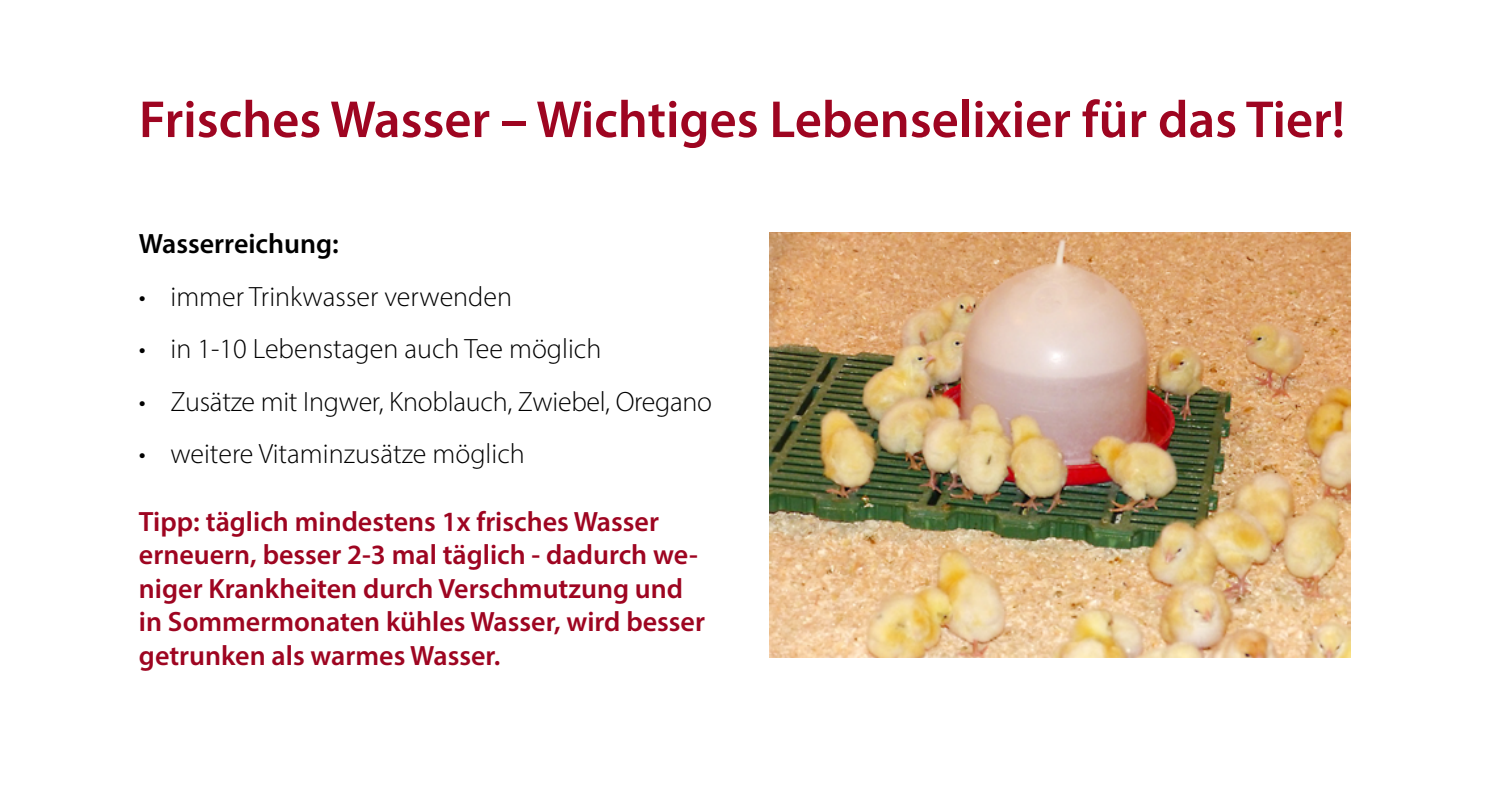
<style>
.page{position:relative;width:1489px;height:794px;background:#fff}
.page>*{position:absolute;margin:0;border:0;box-sizing:border-box;transform-origin:0 0}
.t1{font:600 52.5px "Myriad Pro";color:#9e0521}
.t2{font:600 28px/33.6px "Myriad Pro";color:#9e0521}
.t3{font:300 28px "Myriad Pro";color:#000}
.t4{font:600 28px "Myriad Pro";color:#000}
</style>
<div class="page">
<img style="left:769px;top:232px;width:580px;height:425px">
<h1 class="t1" style="left:139px;top:86px;width:1207px">Frisches Wasser – Wichtiges Lebenselixier für das Tier!</h1>
<p class="t4" style="left:139px;top:226px;width:201px">Wasserreichung:</p>
<p class="t3" style="left:139px;top:279px;width:374px">• immer Trinkwasser verwenden</p>
<p class="t3" style="left:139px;top:332px;width:464px">• in 1-10 Lebenstagen auch Tee möglich</p>
<p class="t3" style="left:139px;top:384px;width:574px">• Zusätze mit Ingwer, Knoblauch, Zwiebel, Oregano</p>
<p class="t3" style="left:139px;top:437px;width:387px">• weitere Vitaminzusätze möglich</p>
<p class="t2" style="left:139px;top:503px;width:567px">Tipp: täglich mindestens 1x frisches Wasser erneuern, besser 2-3 mal täglich - dadurch we&shy;niger Krankheiten durch Verschmutzung und in Sommermonaten kühles Wasser, wird besser getrunken als warmes Wasser.</p>
</div>
